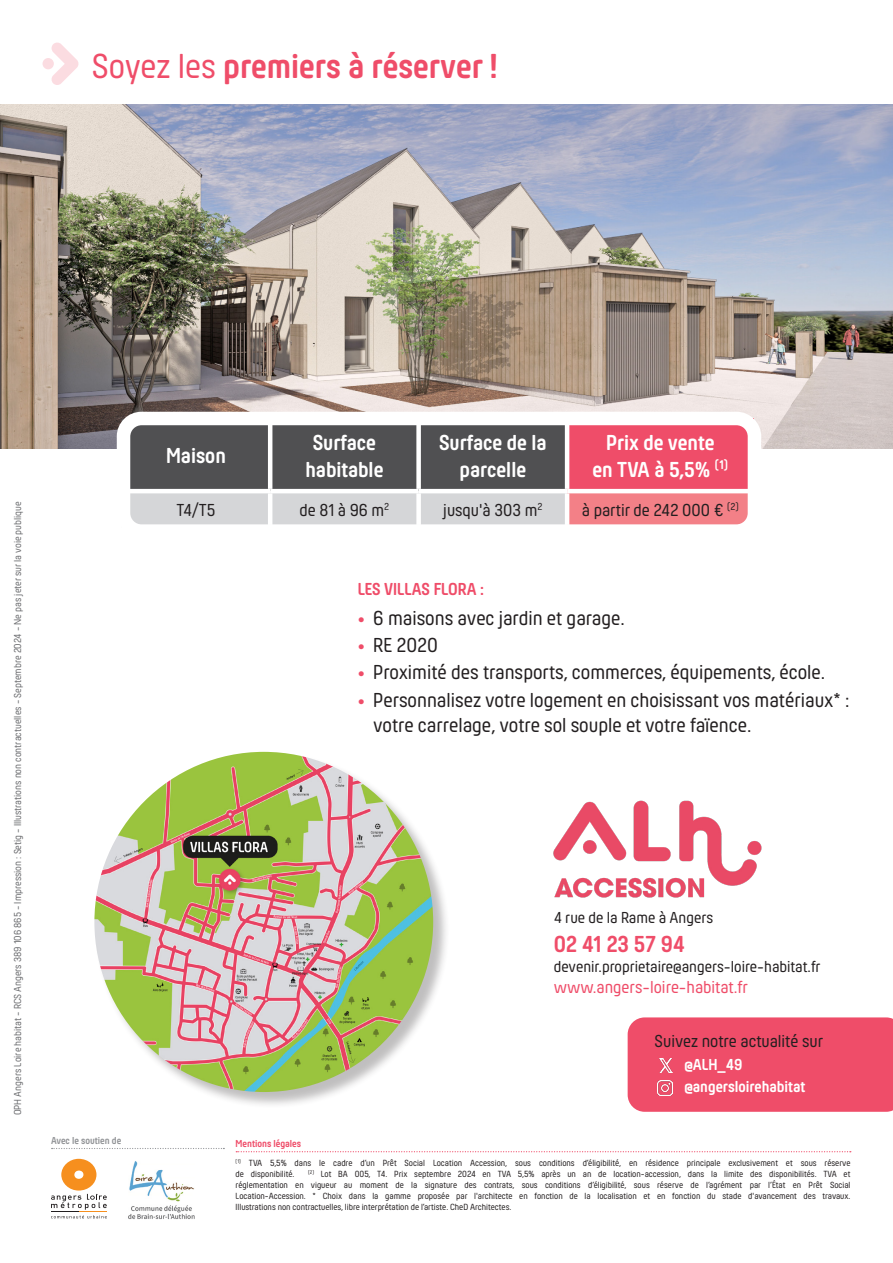
<style>
.page{position:relative;width:893px;height:1263px;background:#fff}
.page>*{position:absolute;margin:0;border:0;box-sizing:border-box;transform-origin:0 0}
.t1{font:700 36px "Hansom FY";color:#ef4d69}
.t2{font:700 24px "Hansom FY";color:#ef4d69}
.t3{font:700 22.5px/27px "Hansom FY";color:#fff;text-align:center}
.t4{font:21px/25.2px "Hansom FY";color:#231f20}
.t5{font:18px "Hansom FY";color:#231f20}
.t6{font:18px "Hansom FY";color:#ef4d69}
.t7{font:700 18px "Hansom FY";color:#ef4d69}
.t8{font:16.5px "Hansom FY";color:#231f20}
.t9{font:700 16.5px "Hansom FY";color:#fff}
.t10{font:10.5px "Hansom FY";color:#6c6d70}
.t11{font:700 10.5px "Hansom FY";color:#ef4d69}
.t12{font:700 10.5px "Hansom FY";color:#939598}
.t13{font:9.3px/11.1px "Hansom FY";color:#231f20}
.s1{font-weight:400}
.s2{font-weight:700;color:#ef4d69}
</style>
<div class="page">
<div style="left:43px;top:58px;width:11px;height:11px;background:#fbdce1;border-radius:50%"></div>
<svg style="left:51px;top:42px;width:28px;height:43px"></svg>
<svg style="left:236px;top:1151px;width:615px;height:1px"></svg>
<svg style="left:52px;top:1148px;width:172px;height:1px"></svg>
<svg style="left:51px;top:1159px;width:56px;height:59px"></svg>
<img style="left:0;top:105px;width:893px;height:344px">
<img style="left:128px;top:1161px;width:67px;height:58px">
<div style="left:95px;top:752px;width:355px;height:356px;background:#231f20;opacity:.29"></div>
<img style="left:94px;top:752px;width:339px;height:340px">
<div style="left:567px;top:419px;width:186px;height:72px;background:#ef4d69"></div>
<svg style="left:132px;top:427px;width:433px;height:96px;background:#7b7c7e"></svg>
<div style="left:567px;top:491px;width:186px;height:36px;background:#f38087"></div>
<hr style="left:122px;top:489px;width:148px;height:4px;background:#fff">
<hr style="left:270px;top:489px;width:149px;height:4px;background:#fff">
<hr style="left:268px;top:493px;width:4px;height:32px;background:#fff">
<div style="left:416px;top:493px;width:5px;height:32px;background:#fff"></div>
<hr style="left:565px;top:493px;width:4px;height:32px;background:#fff">
<hr style="left:268px;top:419px;width:4px;height:70px;background:#fff">
<div style="left:416px;top:419px;width:5px;height:70px;background:#fff"></div>
<hr style="left:567px;top:489px;width:186px;height:4px;background:#fff">
<hr style="left:419px;top:489px;width:148px;height:4px;background:#fff">
<hr style="left:565px;top:419px;width:4px;height:70px;background:#fff">
<div style="left:117px;top:412px;width:644px;height:126px;border:14px solid #fff;border-radius:18px"></div>
<div style="left:628px;top:1017px;width:265px;height:95px;background:#ef4d69"></div>
<img style="left:657px;top:1081px;width:16px;height:15px">
<img style="left:659px;top:1059px;width:14px;height:13px">
<img style="left:553px;top:800px;width:209px;height:98px">
<p class="t1" style="left:92px;top:45px;width:407px"><span class="s1">Soyez les</span> premiers à réserver !</p>
<p class="t10" style="left:12px;top:1115px;width:615px;rotate:-90deg">OPH Angers Loire habitat - RCS Angers 389 106 865 - Impression : Setig - Illustrations non contractuelles - Septembre 2024 - Ne pas jeter sur la voie publique</p>
<p class="t12" style="left:51px;top:1134px;width:72px">Avec le soutien de</p>
<p class="t3" style="left:166px;top:442px;width:61px">Maison</p>
<p class="t3" style="left:313px;top:429px;width:65px">Surface</p>
<p class="t3" style="left:305px;top:456px;width:80px">habitable</p>
<p class="t3" style="left:439px;top:429px;width:109px">Surface de la parcelle</p>
<p class="t3" style="left:606px;top:429px;width:110px">Prix de vente</p>
<p class="t3" style="left:592px;top:456px;width:137px">en TVA à 5,5% <sup>(1)</sup></p>
<p class="t5" style="left:176px;top:499px;width:41px">T4/T5</p>
<p class="t5" style="left:300px;top:499px;width:91px">de 81 à 96 m<sup>2</sup></p>
<p class="t5" style="left:443px;top:499px;width:101px">jusqu'à 303 m<sup>2</sup></p>
<p class="t5" style="left:582px;top:499px;width:158px">à partir de 242 000 € <sup>(2)</sup></p>
<p class="t7" style="left:358px;top:579px;width:128px">LES VILLAS FLORA :</p>
<p class="t4" style="left:358px;top:605px;width:269px"><span class="s2">•</span> 6 maisons avec jardin et garage.</p>
<p class="t4" style="left:358px;top:632px;width:82px"><span class="s2">•</span> RE 2020</p>
<p class="t4" style="left:358px;top:660px;width:469px"><span class="s2">•</span> Proximité des transports, commerces, équipements, école.</p>
<p class="t4" style="left:373px;top:687px;width:478px;text-indent:-15px"><span class="s2">•</span> Personnalisez votre logement en choisissant vos matériaux* : votre carrelage, votre sol souple et votre faïence.</p>
<p class="t8" style="left:554px;top:908px;width:161px">4 rue de la Rame à Angers</p>
<p class="t2" style="left:554px;top:930px;width:133px">02 41 23 57 94</p>
<p class="t8" style="left:554px;top:957px;width:268px">devenir.proprietaire@angers-loire-habitat.fr</p>
<p class="t6" style="left:554px;top:977px;width:196px">www.angers-loire-habitat.fr</p>
<p class="t5" style="left:655px;top:1030px;width:170px">Suivez notre actualité sur</p>
<p class="t9" style="left:684px;top:1055px;width:60px">@ALH_49</p>
<p class="t9" style="left:684px;top:1077px;width:122px">@angersloirehabitat</p>
<p class="t11" style="left:236px;top:1137px;width:67px">Mentions légales</p>
<p class="t13" style="left:236px;top:1157px;width:616px"><sup>(1)</sup> TVA 5,5% dans le cadre d’un Prêt Social Location Accession, sous conditions d’éligibilité, en résidence principale exclusivement et sous réserve de disponibilité.</p>
<p class="t13" style="left:236px;top:1168px;width:616px;text-align:justify;text-indent:72px"><sup>(2)</sup> Lot BA 005, T4. Prix septembre 2024 en TVA 5,5% après un an de location-accession, dans la limite des disponibilités. TVA et réglementation en vigueur au moment de la signature des contrats, sous conditions d’éligibilité, sous réserve de l’agrément par l’État en Prêt Social Location-Accession. * Choix dans la gamme proposée par l'architecte en fonction de la localisation et en fonction du stade d'avancement des travaux.<br>Illustrations non contractuelles, libre interprétation de l’artiste. CheD Architectes.</p>
</div>
